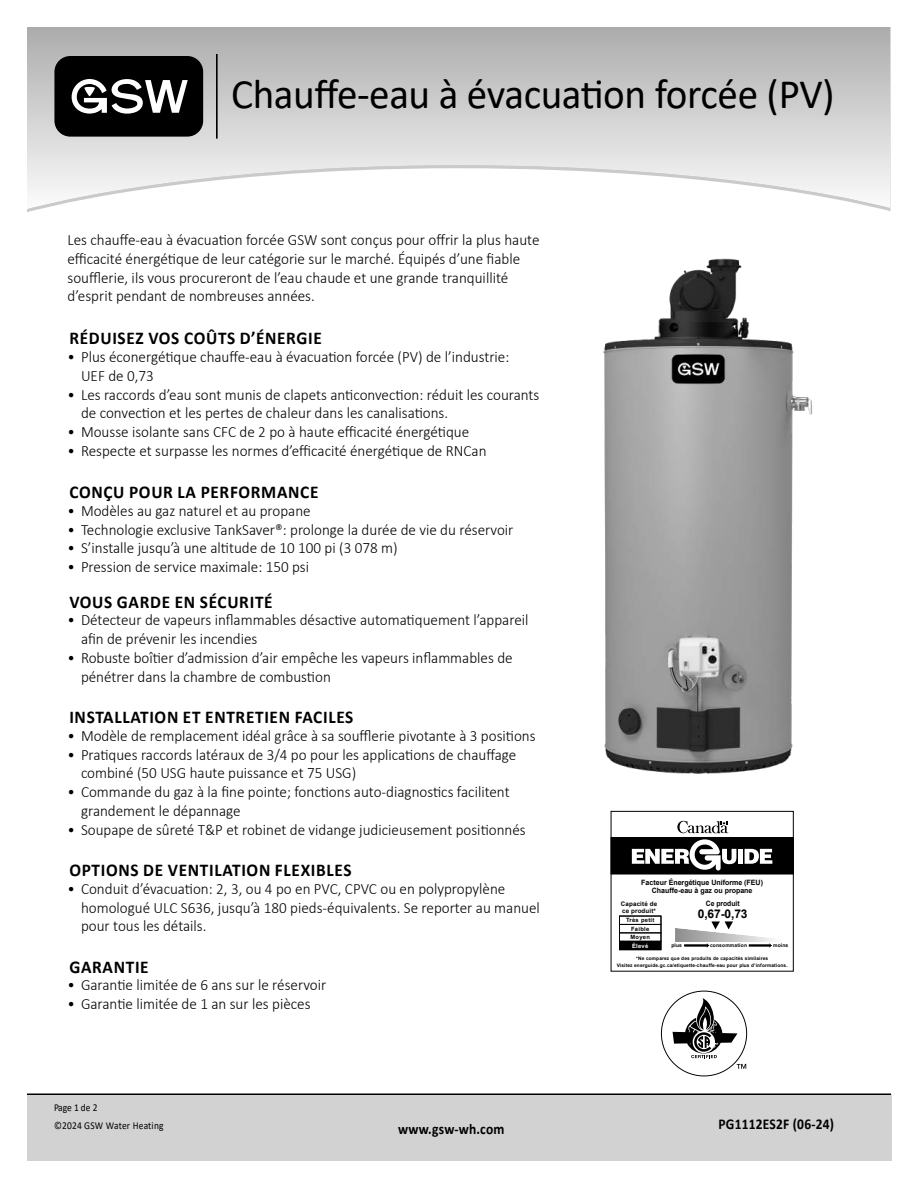
<style>
.page{position:relative;width:918px;height:1188px;background:#fff}
.page>*{position:absolute;margin:0;border:0;box-sizing:border-box;transform-origin:0 0}
.t1{font:42px "Calibri";letter-spacing:-.01em;color:#000}
.t2{font:700 18px "Calibri";letter-spacing:.04em;color:#000;scale:.96 1}
.t3{font:300 15.75px/18.9px "Calibri";color:#000;scale:.96 1}
.t4{font:700 15px "Calibri";letter-spacing:.015em;color:#000;scale:.9 1}
.t5{font:700 12px "Arial";color:#000}
.t6{font:10.5px/18px "Calibri";letter-spacing:.02em;color:#000;scale:.9 1}
.t7{font:700 7.35px/8.2px "Arial";color:#000;text-align:center;scale:.96 1}
.t8{font:700 7.35px "Arial";color:#000;scale:.92 1}
.t9{font:700 6.15px/7.2px "Arial";letter-spacing:.025em;color:#000}
.t10{font:700 5.85px/8.4px "Arial";letter-spacing:.05em;color:#000;text-align:center}
.t11{font:700 5.85px "Arial";color:#fff}
.t12{font:700 4.95px "Arial";letter-spacing:.03em;color:#000}
.t13{font:700 4.8px/7.5px "Arial";letter-spacing:.03em;color:#000;text-align:center}
</style>
<div class="page">
<img style="left:27px;top:27px;width:864px;height:182px">
<hr style="left:216px;top:54px;width:2px;height:85px;background:#000">
<div style="left:54px;top:56px;width:149px;height:81px;background:#000;border-radius:16px"></div>
<svg style="left:72px;top:79px;width:116px;height:35px"></svg>
<div style="left:27px;top:1094px;width:864px;height:67px;background:#d2d2d2"></div>
<hr style="left:27px;top:1093px;width:864px;height:2px;background:#000">
<svg style="left:661px;top:991px;width:86px;height:85px"></svg>
<div style="left:611px;top:837px;width:182px;height:37px;background:#000"></div>
<div style="left:738px;top:849px;width:5px;height:15px;background:#fff"></div>
<svg style="left:745px;top:849px;width:27px;height:15px"></svg>
<svg style="left:632px;top:821px;width:104px;height:50px"></svg>
<div style="left:619px;top:916px;width:42px;height:9px;border:1px solid #000"></div>
<div style="left:619px;top:924px;width:42px;height:9px;border:1px solid #000"></div>
<div style="left:620px;top:941px;width:41px;height:9px;background:#000"></div>
<div style="left:611px;top:811px;width:183px;height:161px;border:1px solid #000"></div>
<hr style="left:684px;top:944px;width:23px;height:3px;background:#000">
<hr style="left:749px;top:944px;width:21px;height:3px;background:#000">
<img style="left:675px;top:928px;width:98px;height:14px">
<svg style="left:711px;top:921px;width:22px;height:8px"></svg>
<img style="left:573px;top:207px;width:261px;height:567px">
<h1 class="t1" style="left:231px;top:65px;width:605px">Chauffe-eau à évacuation forcée (PV)</h1>
<p class="t3" style="left:68px;top:230px;width:493px">Les chauffe-eau à évacuation forcée GSW sont conçus pour offrir la plus haute efÏcacité énergétique de leur catégorie sur le marché. Équipés d’une fiable soufÒerie, ils vous procureront de l’eau chaude et une grande tranquillité d’esprit pendant de nombreuses années.</p>
<p class="t2" style="left:69px;top:330px;width:265px">RÉDUISEZ VOS COÛTS D’ÉNERGIE</p>
<p class="t3" style="left:81px;top:347px;width:448px;text-indent:-14px">• Plus éconergétique chauffe-eau à évacuation forcée (PV) de l’industrie:<br>UEF de 0,73</p>
<p class="t3" style="left:81px;top:385px;width:479px;text-indent:-14px">• Les raccords d’eau sont munis de clapets anticonvection: réduit les courants de convection et les pertes de chaleur dans les canalisations.</p>
<p class="t3" style="left:68px;top:423px;width:420px">• Mousse isolante sans CFC de 2 po à haute efÏcacité énergétique</p>
<p class="t3" style="left:68px;top:441px;width:438px">• Respecte et surpasse les normes d’efÏcacité énergétique de RNCan</p>
<p class="t2" style="left:69px;top:483px;width:261px">CONÇU POUR LA PERFORMANCE</p>
<p class="t3" style="left:68px;top:501px;width:255px">• Modèles au gaz naturel et au propane</p>
<p class="t3" style="left:68px;top:520px;width:466px">• Technologie exclusive TankSaver®: prolonge la durée de vie du réservoir</p>
<p class="t3" style="left:68px;top:539px;width:345px">• S’installe jusqu’à une altitude de 10 100 pi (3 078 m)</p>
<p class="t3" style="left:68px;top:558px;width:253px">• Pression de service maximale: 150 psi</p>
<p class="t2" style="left:69px;top:593px;width:213px">VOUS GARDE EN SÉCURITÉ</p>
<p class="t3" style="left:81px;top:611px;width:468px;text-indent:-14px">• Détecteur de vapeurs inflammables désactive automatiquement l’appareil afin de prévenir les incendies</p>
<p class="t3" style="left:81px;top:648px;width:451px;text-indent:-14px">• Robuste boîtier d’admission d’air empêche les vapeurs inflammables de pénétrer dans la chambre de combustion</p>
<p class="t2" style="left:69px;top:708px;width:297px">INSTALLATION ET ENTRETIEN FACILES</p>
<p class="t3" style="left:68px;top:726px;width:489px">• Modèle de remplacement idéal grâce à sa soufÒerie pivotante à 3 positions</p>
<p class="t3" style="left:81px;top:745px;width:455px;text-indent:-14px">• Pratiques raccords latéraux de 3/4 po pour les applications de chauffage combiné (50 USG haute puissance et 75 USG)</p>
<p class="t3" style="left:81px;top:783px;width:448px;text-indent:-14px">• Commande du gaz à la fine pointe; fonctions auto-diagnostics facilitent grandement le dépannage</p>
<p class="t3" style="left:68px;top:820px;width:479px">• Soupape de sûreté T&amp;P et robinet de vidange judicieusement positionnés</p>
<p class="t2" style="left:69px;top:861px;width:296px">OPTIONS DE VENTILATION FLEXIBLES</p>
<p class="t3" style="left:81px;top:879px;width:480px;text-indent:-14px">• Conduit d’évacuation: 2, 3, ou 4 po en PVC, CPVC ou en polypropylène homologué ULC S636, jusqu’à 180 pieds-équivalents. Se reporter au manuel pour tous les détails.</p>
<p class="t2" style="left:69px;top:958px;width:84px">GARANTIE</p>
<p class="t3" style="left:68px;top:975px;width:271px">• Garantie limitée de 6 ans sur le réservoir</p>
<p class="t3" style="left:68px;top:994px;width:255px">• Garantie limitée de 1 an sur les pièces</p>
<p class="t7" style="left:641px;top:879px;width:128px">Facteur …nergÈtique Uniforme (FEU)<br>Chauffe-eau ‡ gaz ou propane</p>
<p class="t9" style="left:621px;top:900px;width:38px">CapacitÈ de ce produit*</p>
<p class="t8" style="left:706px;top:901px;width:38px">Ce produit</p>
<p class="t5" style="left:698px;top:909px;width:51px">0,67-0,73</p>
<p class="t13" style="left:617px;top:955px;width:172px">*Ne comparez que des produits de capacitÈs similaires<br>Visitez energuide.gc.ca/etiquette-chauffe-eau pour plus díinformations.</p>
<p class="t10" style="left:626px;top:917px;width:30px">TrËs petit<br>Faible<br>Moyen</p>
<p class="t11" style="left:632px;top:943px;width:18px">…levÈ</p>
<p class="t12" style="left:671px;top:944px;width:12px">plus</p>
<p class="t12" style="left:773px;top:944px;width:17px">moins</p>
<p class="t12" style="left:710px;top:944px;width:39px">consommation</p>
<p class="t6" style="left:54px;top:1099px;width:123px">Page 1 de 2<br>©2024 GSW Water Heating</p>
<p class="t4" style="left:398px;top:1121px;width:120px">www.gsw-wh.com</p>
<p class="t4" style="left:719px;top:1117px;width:130px">PG1112ES2F (06-24)</p>
</div>
